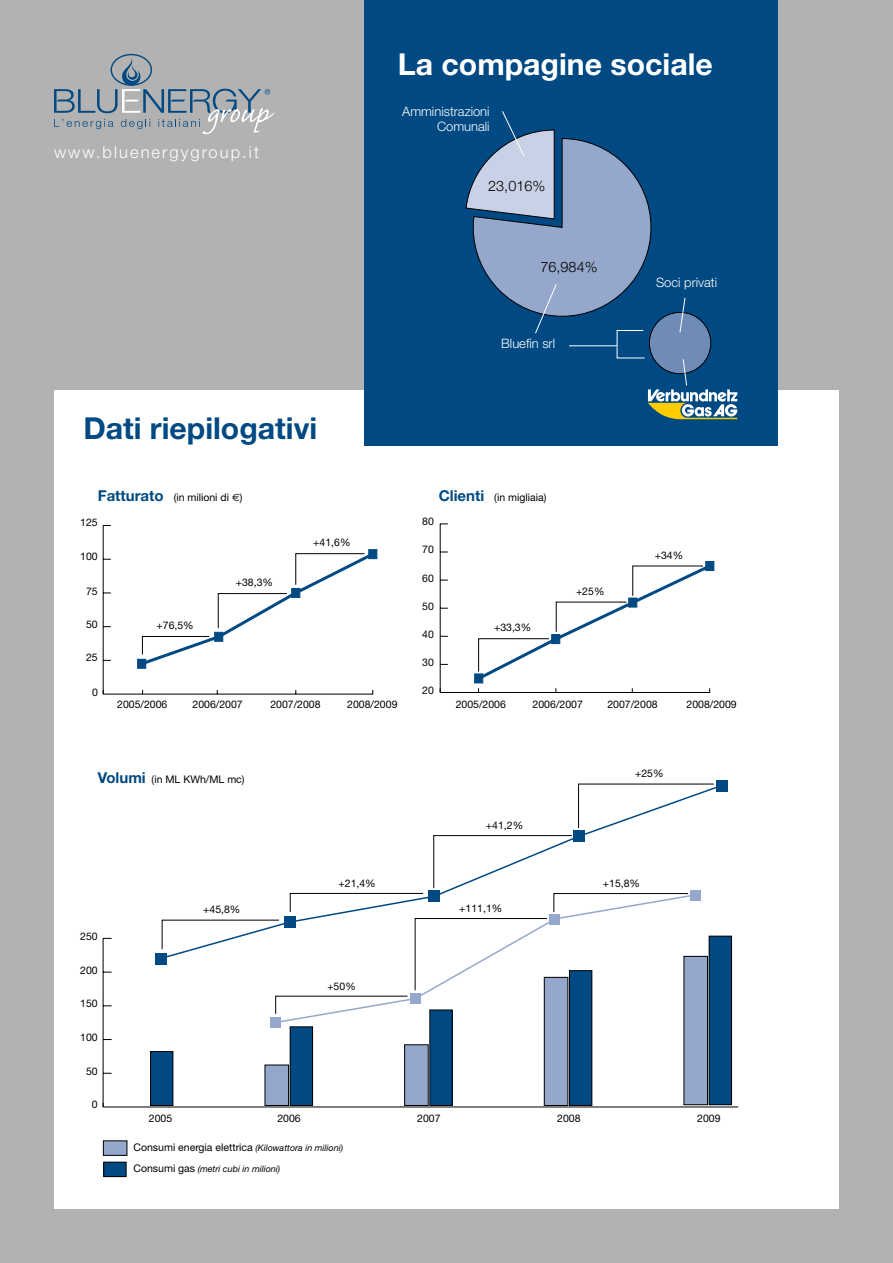
<style>
.page{position:relative;width:893px;height:1263px;background:#b2b2b2}
.page>*{position:absolute;margin:0;border:0;box-sizing:border-box;transform-origin:0 0}
.t1{font:700 30.3px "Helvetica Neue LT Std";color:#fff}
.t2{font:700 30.3px "Helvetica Neue LT Std";color:#004982}
.t3{font:300 16.5px "Helvetica Neue LT Std";letter-spacing:.125em;color:#fff}
.t4{font:300 14.4px "Helvetica Neue LT Std";color:#000}
.t5{font:300 13.05px/14.4px "Helvetica Neue LT Std";color:#fff;text-align:right}
.t6{font:10.5px "Helvetica Neue LT Std";color:#000}
.t7{font:10.5px "Helvetica Neue";color:#000}
.t8{font:italic 9px "Helvetica Neue LT Std";color:#000}
.s1{font-weight:700;font-size:15px;color:#004982}
.s2{font-family:"Euro Sans Std"}
.s3{font-style:italic;font-size:9px}
.s4{font-style:normal;font-size:10.5px}
</style>
<div class="page">
<div style="left:54px;top:390px;width:785px;height:819px;background:#fff"></div>
<div style="left:364px;top:0;width:414px;height:445px;background:#004982"></div>
<svg style="left:54px;top:54px;width:220px;height:80px"></svg>
<svg style="left:465px;top:111px;width:272px;height:308px"></svg>
<hr style="left:103px;top:1107px;width:635px;height:1px;background:#000">
<hr style="left:103px;top:938px;width:1px;height:169px;background:#000">
<div style="left:709px;top:936px;width:22px;height:169px;background:#004982"></div>
<div style="left:709px;top:936px;width:23px;height:169px;border:1px solid #000"></div>
<div style="left:684px;top:956px;width:23px;height:149px;background:#95a8cb"></div>
<div style="left:684px;top:956px;width:24px;height:149px;border:1px solid #000"></div>
<div style="left:569px;top:970px;width:23px;height:135px;background:#004982"></div>
<div style="left:569px;top:970px;width:23px;height:136px;border:1px solid #000"></div>
<div style="left:544px;top:977px;width:24px;height:128px;background:#95a8cb"></div>
<div style="left:544px;top:977px;width:24px;height:129px;border:1px solid #000"></div>
<div style="left:430px;top:1010px;width:22px;height:95px;background:#004982"></div>
<div style="left:429px;top:1009px;width:24px;height:97px;border:1px solid #000"></div>
<div style="left:405px;top:1045px;width:23px;height:60px;background:#95a8cb"></div>
<div style="left:404px;top:1044px;width:25px;height:62px;border:1px solid #000"></div>
<div style="left:265px;top:1065px;width:24px;height:40px;background:#95a8cb"></div>
<div style="left:265px;top:1065px;width:24px;height:41px;border:1px solid #000"></div>
<div style="left:290px;top:1027px;width:23px;height:78px;background:#004982"></div>
<div style="left:290px;top:1026px;width:23px;height:80px;border:1px solid #000"></div>
<div style="left:150px;top:1051px;width:23px;height:54px;background:#004982"></div>
<div style="left:150px;top:1051px;width:23px;height:55px;border:1px solid #000"></div>
<hr style="left:440px;top:692px;width:270px;height:1px;background:#000">
<hr style="left:440px;top:524px;width:1px;height:168px;background:#000">
<svg style="left:474px;top:673px;width:9px;height:10px"></svg>
<div style="left:705px;top:561px;width:9px;height:10px;background:#004982;border:1px solid #004982"></div>
<hr style="left:103px;top:694px;width:270px;height:1px;background:#000">
<hr style="left:103px;top:525px;width:1px;height:169px;background:#000">
<svg style="left:137px;top:659px;width:9px;height:10px"></svg>
<div style="left:103px;top:1141px;width:24px;height:14px;background:#95a8cb"></div>
<div style="left:103px;top:1140px;width:24px;height:16px;border:1px solid #000"></div>
<div style="left:104px;top:1162px;width:22px;height:14px;background:#004982"></div>
<div style="left:103px;top:1162px;width:24px;height:15px;border:1px solid #000"></div>
<svg style="left:275px;top:960px;width:411px;height:64px"></svg>
<div style="left:270px;top:1017px;width:11px;height:11px;background:#95a8cb"></div>
<div style="left:410px;top:993px;width:11px;height:11px;background:#95a8cb"></div>
<svg style="left:158px;top:783px;width:566px;height:177px"></svg>
<div style="left:156px;top:954px;width:11px;height:11px;background:#004982"></div>
<div style="left:285px;top:916px;width:11px;height:11px;background:#004982"></div>
<div style="left:429px;top:891px;width:11px;height:11px;background:#004982"></div>
<div style="left:716px;top:780px;width:11px;height:11px;background:#004982"></div>
<div style="left:573px;top:831px;width:11px;height:11px;background:#004982"></div>
<svg style="left:290px;top:893px;width:134px;height:19px"></svg>
<svg style="left:162px;top:920px;width:117px;height:30px"></svg>
<svg style="left:138px;top:550px;width:239px;height:117px"></svg>
<svg style="left:475px;top:562px;width:239px;height:120px"></svg>
<svg style="left:578px;top:784px;width:136px;height:44px"></svg>
<svg style="left:275px;top:996px;width:133px;height:18px"></svg>
<svg style="left:415px;top:918px;width:132px;height:73px"></svg>
<svg style="left:433px;top:835px;width:256px;height:77px"></svg>
<h1 class="t1" style="left:398px;top:46px;width:317px">La compagine sociale</h1>
<h2 class="t3" style="left:54px;top:143px;width:206px">www.bluenergygroup.it</h2>
<h1 class="t2" style="left:83px;top:410px;width:235px">Dati riepilogativi</h1>
<p class="t6" style="left:98px;top:491px;width:146px"><span class="s1">Fatturato</span> (in milioni di <span class="s2">€</span>)</p>
<p class="t6" style="left:80px;top:516px;width:19px">125</p>
<p class="t6" style="left:80px;top:550px;width:19px">100</p>
<p class="t6" style="left:86px;top:585px;width:13px">75</p>
<p class="t6" style="left:86px;top:618px;width:13px">50</p>
<p class="t6" style="left:86px;top:651px;width:13px">25</p>
<p class="t6" style="left:157px;top:619px;width:39px">+76,5%</p>
<p class="t6" style="left:236px;top:576px;width:39px">+38,3%</p>
<p class="t6" style="left:313px;top:536px;width:39px">+41,6%</p>
<p class="t5" style="left:402px;top:104px;width:89px">Amministrazioni<br>Comunali</p>
<h3 class="t4" style="left:488px;top:177px;width:58px">23,016%</h3>
<h3 class="t4" style="left:541px;top:258px;width:58px">76,984%</h3>
<p class="t5" style="left:501px;top:336px;width:55px">Bluefin srl</p>
<p class="t6" style="left:439px;top:491px;width:109px"><span class="s1">Clienti</span> (in migliaia)</p>
<p class="t7" style="left:422px;top:515px;width:13px">80</p>
<p class="t7" style="left:422px;top:543px;width:13px">70</p>
<p class="t7" style="left:422px;top:571px;width:13px">60</p>
<p class="t7" style="left:422px;top:600px;width:13px">50</p>
<p class="t7" style="left:422px;top:628px;width:13px">40</p>
<p class="t7" style="left:422px;top:656px;width:13px">30</p>
<p class="t6" style="left:494px;top:621px;width:39px">+33,3%</p>
<p class="t6" style="left:576px;top:585px;width:30px">+25%</p>
<p class="t7" style="left:92px;top:685px;width:7px">0</p>
<p class="t7" style="left:422px;top:684px;width:13px">20</p>
<p class="t5" style="left:656px;top:275px;width:63px">Soci privati</p>
<p class="t6" style="left:655px;top:549px;width:30px">+34%</p>
<p class="t6" style="left:117px;top:698px;width:52px">2005/2006</p>
<p class="t6" style="left:193px;top:698px;width:52px">2006/2007</p>
<p class="t6" style="left:456px;top:698px;width:52px">2005/2006</p>
<p class="t6" style="left:270px;top:698px;width:52px">2007/2008</p>
<p class="t6" style="left:533px;top:698px;width:52px">2006/2007</p>
<p class="t6" style="left:347px;top:698px;width:52px">2008/2009</p>
<p class="t6" style="left:607px;top:698px;width:52px">2007/2008</p>
<p class="t6" style="left:687px;top:698px;width:52px">2008/2009</p>
<p class="t6" style="left:98px;top:772px;width:148px"><span class="s1">Volumi</span> (in ML KWh/ML mc)</p>
<p class="t7" style="left:80px;top:930px;width:19px">250</p>
<p class="t7" style="left:80px;top:963px;width:19px">200</p>
<p class="t7" style="left:80px;top:997px;width:19px">150</p>
<p class="t7" style="left:80px;top:1031px;width:19px">100</p>
<p class="t7" style="left:86px;top:1065px;width:13px">50</p>
<p class="t7" style="left:92px;top:1098px;width:7px">0</p>
<p class="t6" style="left:203px;top:903px;width:39px">+45,8%</p>
<p class="t6" style="left:339px;top:876px;width:39px">+21,4%</p>
<p class="t6" style="left:327px;top:980px;width:30px">+50%</p>
<p class="t6" style="left:486px;top:819px;width:39px">+41,2%</p>
<p class="t6" style="left:459px;top:901px;width:45px">+111,1%</p>
<p class="t6" style="left:635px;top:767px;width:30px">+25%</p>
<p class="t6" style="left:603px;top:877px;width:39px">+15,8%</p>
<p class="t6" style="left:149px;top:1112px;width:25px">2005</p>
<p class="t6" style="left:277px;top:1112px;width:25px">2006</p>
<p class="t6" style="left:134px;top:1141px;width:211px">Consumi energia elettrica <span class="s3">(Kilowattora in milioni)</span></p>
<p class="t8" style="left:134px;top:1164px;width:148px"><span class="s4">Consumi gas</span> (metri cubi in milioni)</p>
<p class="t6" style="left:417px;top:1112px;width:25px">2007</p>
<p class="t6" style="left:557px;top:1112px;width:25px">2008</p>
<p class="t6" style="left:697px;top:1112px;width:25px">2009</p>
</div>
